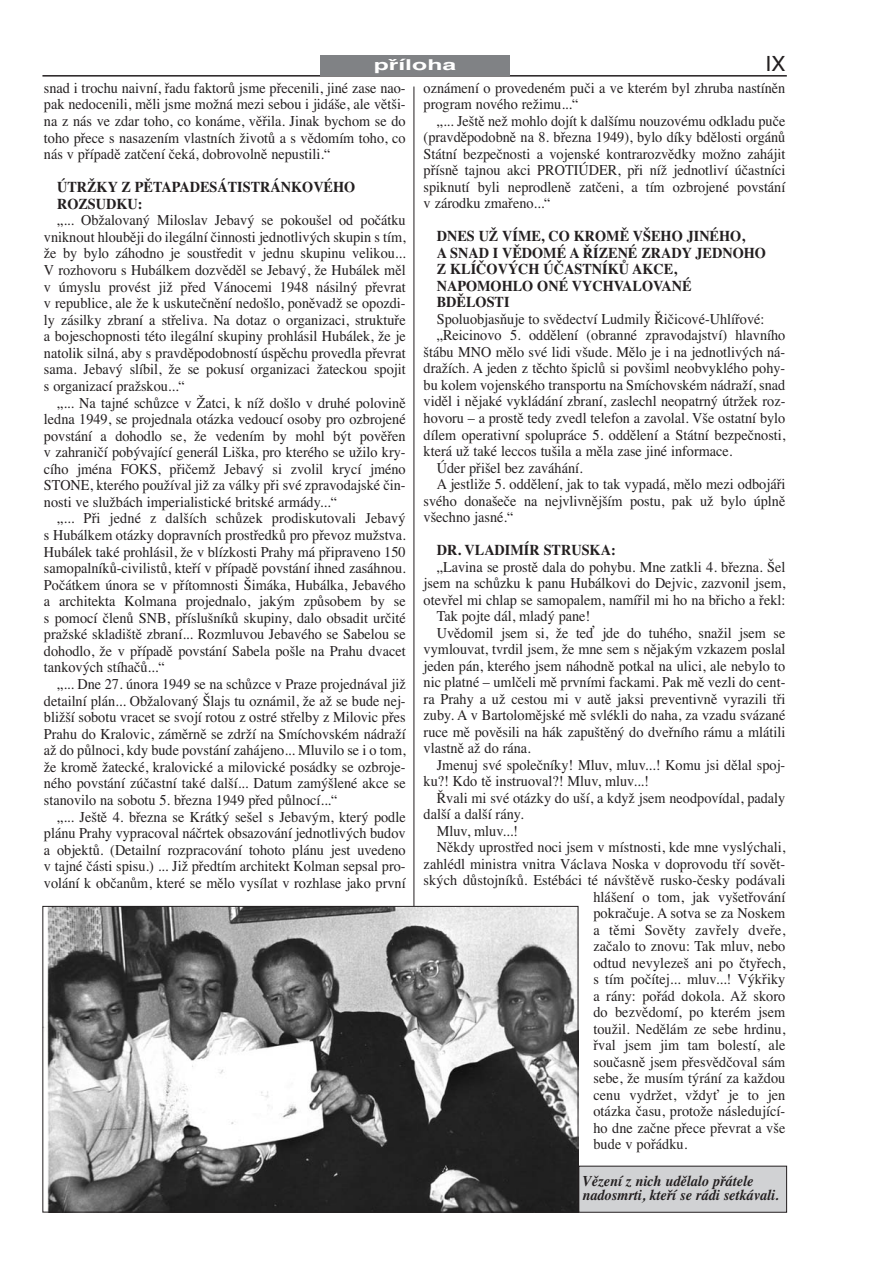
<style>
.page{position:relative;width:872px;height:1276px;background:#fff}
.page>*{position:absolute;margin:0;border:0;box-sizing:border-box;transform-origin:0 0}
.t1{font:21px "Helvetica CE";color:#231f20}
.t2{font:15px/16.5px "Times CE";color:#231f20;text-align:justify;scale:.95 1}
.t3{font:700 15px/16.5px "Times CE";color:#231f20;scale:.95 1}
.t4{font:italic 700 15px/14.2px "Times CE";color:#231f20;scale:.95 1}
.t5{font:15px "Times CE";letter-spacing:.025em;color:#231f20;scale:.95 1}
.t6{font:700 15px "Helvetica CE";color:#fff;scale:1.65 1}
</style>
<div class="page">
<hr style="left:42px;top:75px;width:745px;height:2px;background:#231f20">
<hr style="left:414px;top:86px;width:1px;height:1121px;background:#231f20">
<div style="left:320px;top:55px;width:190px;height:20px;background:#808285"></div>
<img style="left:44px;top:908px;width:532px;height:302px">
<div style="left:42px;top:906px;width:536px;height:306px;border:1px solid #231f20"></div>
<div style="left:579px;top:1166px;width:207px;height:46px;background:#d1d2d4"></div>
<p class="t6" style="left:374px;top:60px;width:52px">příloha</p>
<h1 class="t1" style="left:765px;top:56px;width:21px">IX</h1>
<p class="t2" style="left:44px;top:81px;width:382px">snad i trochu naivní, řadu faktorů jsme přecenili, jiné zase nao&shy;pak nedocenili, měli jsme možná mezi sebou i jidáše, ale větši&shy;na z nás ve zdar toho, co konáme, věřila. Jinak bychom se do toho přece s nasazením vlastních životů a s vědomím toho, co nás v případě zatčení čeká, dobrovolně nepustili.“</p>
<p class="t3" style="left:57px;top:180px;width:315px">ÚTRŽKY Z PĚTAPADESÁTISTRÁNKOVÉHO<br>ROZSUDKU:</p>
<p class="t2" style="left:44px;top:214px;width:382px;text-indent:13px">„... Obžalovaný Miloslav Jebavý se pokoušel od počátku vniknout hlouběji do ilegální činnosti jednotlivých skupin s tím, že by bylo záhodno je soustředit v jednu skupinu velikou...<br>V rozhovoru s Hubálkem dozvěděl se Jebavý, že Hubálek měl v úmyslu provést již před Vánocemi 1948 násilný převrat v republice, ale že k uskutečnění nedošlo, poněvadž se opozdi&shy;ly zásilky zbraní a střeliva. Na dotaz o organizaci, struktuře a bojeschopnosti této ilegální skupiny prohlásil Hubálek, že je natolik silná, aby s pravděpodobností úspěchu provedla převrat sama. Jebavý slíbil, že se pokusí organizaci žateckou spojit s organizací pražskou...“</p>
<p class="t2" style="left:44px;top:396px;width:382px;text-indent:13px">„... Na tajné schůzce v Žatci, k níž došlo v druhé polovině ledna 1949, se projednala otázka vedoucí osoby pro ozbrojené povstání a dohodlo se, že vedením by mohl být pověřen v zahraničí pobývající generál Liška, pro kterého se užilo kry&shy;cího jména FOKS, přičemž Jebavý si zvolil krycí jméno STONE, kterého používal již za války při své zpravodajské čin&shy;nosti ve službách imperialistické britské armády...“</p>
<p class="t2" style="left:44px;top:512px;width:382px;text-indent:13px">„... Při jedné z dalších schůzek prodiskutovali Jebavý s Hubálkem otázky dopravních prostředků pro převoz mužstva.<br>Hubálek také prohlásil, že v blízkosti Prahy má připraveno 150 samopalníků-civilistů, kteří v případě povstání ihned zasáhnou.<br>Počátkem února se v přítomnosti Šimáka, Hubálka, Jebavého a architekta Kolmana projednalo, jakým způsobem by se s pomocí členů SNB, příslušníků skupiny, dalo obsadit určité pražské skladiště zbraní... Rozmluvou Jebavého se Sabelou se dohodlo, že v případě povstání Sabela pošle na Prahu dvacet tankových stíhačů...“</p>
<p class="t2" style="left:44px;top:677px;width:382px;text-indent:13px">„... Dne 27. února 1949 se na schůzce v Praze projednával již detailní plán... Obžalovaný Šlajs tu oznámil, že až se bude nej&shy;bližší sobotu vracet se svojí rotou z ostré střelby z Milovic přes Prahu do Kralovic, záměrně se zdrží na Smíchovském nádraží až do půlnoci, kdy bude povstání zahájeno... Mluvilo se i o tom, že kromě žatecké, kralovické a milovické posádky se ozbroje&shy;ného povstání zúčastní také další... Datum zamýšlené akce se stanovilo na sobotu 5. března 1949 před půlnocí...“</p>
<p class="t2" style="left:44px;top:810px;width:382px;text-indent:13px">„... Ještě 4. března se Krátký sešel s Jebavým, který podle plánu Prahy vypracoval náčrtek obsazování jednotlivých budov a objektů. (Detailní rozpracování tohoto plánu jest uvedeno v tajné části spisu.) ... Již předtím architekt Kolman sepsal pro&shy;volání k občanům, které se mělo vysílat v rozhlase jako první</p>
<p class="t2" style="left:423px;top:81px;width:382px">oznámení o provedeném puči a ve kterém byl zhruba nastíněn program nového režimu...“</p>
<p class="t2" style="left:423px;top:114px;width:382px;text-indent:13px">„... Ještě než mohlo dojít k dalšímu nouzovému odkladu puče (pravděpodobně na 8. března 1949), bylo díky bdělosti orgánů Státní bezpečnosti a vojenské kontrarozvědky možno zahájit přísně tajnou akci PROTIÚDER, při níž jednotliví účastníci spiknutí byli neprodleně zatčeni, a tím ozbrojené povstání v zárodku zmařeno...“</p>
<p class="t3" style="left:437px;top:230px;width:348px">DNES UŽ VÍME, CO KROMĚ VŠEHO JINÉHO,<br>A SNAD I VĚDOMÉ A ŘÍZENÉ ZRADY JEDNOHO<br>Z KLÍČOVÝCH ÚČASTNÍKŮ AKCE,<br>NAPOMOHLO ONÉ VYCHVALOVANÉ<br>BDĚLOSTI</p>
<p class="t2" style="left:437px;top:312px;width:346px">Spoluobjasňuje to svědectví Ludmily Řičicové-Uhlířové:</p>
<p class="t2" style="left:437px;top:329px;width:368px">„Reicinovo 5. oddělení (obranné zpravodajství) hlavního</p>
<p class="t2" style="left:423px;top:345px;width:382px">štábu MNO mělo své lidi všude. Mělo je i na jednotlivých ná-</p>
<p class="t2" style="left:423px;top:362px;width:382px">dražích. A jeden z těchto špiclů si povšiml neobvyklého pohy-</p>
<p class="t2" style="left:423px;top:378px;width:382px">bu kolem vojenského transportu na Smíchovském nádraží, snad</p>
<p class="t2" style="left:423px;top:395px;width:382px">viděl i nějaké vykládání zbraní, zaslechl neopatrný útržek roz-</p>
<p class="t2" style="left:423px;top:411px;width:382px">hovoru – a prostě tedy zvedl telefon a zavolal. Vše ostatní bylo</p>
<p class="t2" style="left:423px;top:428px;width:382px">dílem operativní spolupráce 5. oddělení a Státní bezpečnosti,</p>
<p class="t2" style="left:423px;top:444px;width:326px">která už také leccos tušila a měla zase jiné informace.</p>
<p class="t2" style="left:437px;top:461px;width:155px">Úder přišel bez zaváhání.</p>
<p class="t2" style="left:437px;top:477px;width:368px">A jestliže 5. oddělení, jak to tak vypadá, mělo mezi odbojáři</p>
<p class="t2" style="left:423px;top:494px;width:382px">svého donašeče na nejvlivnějším postu, pak už bylo úplně</p>
<p class="t2" style="left:423px;top:510px;width:96px">všechno jasné.“</p>
<p class="t3" style="left:437px;top:543px;width:190px">DR. VLADIMÍR STRUSKA:</p>
<p class="t2" style="left:437px;top:560px;width:368px">„Lavina se prostě dala do pohybu. Mne zatkli 4. března. Šel</p>
<p class="t2" style="left:423px;top:576px;width:382px">jsem na schůzku k panu Hubálkovi do Dejvic, zazvonil jsem,</p>
<p class="t2" style="left:423px;top:593px;width:382px">otevřel mi chlap se samopalem, namířil mi ho na břicho a řekl:</p>
<p class="t2" style="left:437px;top:609px;width:163px">Tak pojte dál, mladý pane!</p>
<p class="t2" style="left:437px;top:626px;width:368px">Uvědomil jsem si, že teď jde do tuhého, snažil jsem se</p>
<p class="t2" style="left:423px;top:642px;width:382px">vymlouvat, tvrdil jsem, že mne sem s nějakým vzkazem poslal</p>
<p class="t2" style="left:423px;top:659px;width:382px">jeden pán, kterého jsem náhodně potkal na ulici, ale nebylo to</p>
<p class="t2" style="left:423px;top:675px;width:382px">nic platné – umlčeli mě prvními fackami. Pak mě vezli do cent-</p>
<p class="t2" style="left:423px;top:692px;width:382px">ra Prahy a už cestou mi v autě jaksi preventivně vyrazili tři</p>
<p class="t2" style="left:423px;top:708px;width:382px">zuby. A v Bartolomějské mě svlékli do naha, za vzadu svázané</p>
<p class="t2" style="left:423px;top:725px;width:382px">ruce mě pověsili na hák zapuštěný do dveřního rámu a mlátili</p>
<p class="t2" style="left:423px;top:741px;width:114px">vlastně až do rána.</p>
<p class="t2" style="left:437px;top:758px;width:368px">Jmenuj své společníky! Mluv, mluv...! Komu jsi dělal spoj-</p>
<p class="t2" style="left:423px;top:774px;width:238px">ku?! Kdo tě instruoval?! Mluv, mluv...!</p>
<p class="t2" style="left:437px;top:791px;width:368px">Řvali mi své otázky do uší, a když jsem neodpovídal, padaly</p>
<p class="t2" style="left:423px;top:807px;width:107px">další a další rány.</p>
<p class="t2" style="left:437px;top:824px;width:87px">Mluv, mluv...!</p>
<p class="t2" style="left:437px;top:840px;width:368px">Někdy uprostřed noci jsem v místnosti, kde mne vyslýchali,</p>
<p class="t2" style="left:423px;top:857px;width:382px">zahlédl ministra vnitra Václava Noska v doprovodu tří sovět-</p>
<p class="t2" style="left:423px;top:873px;width:382px">ských důstojníků. Estébáci té návštěvě rusko-česky podávali</p>
<p class="t2" style="left:593px;top:890px;width:203px">hlášení o tom, jak vyšetřování</p>
<p class="t2" style="left:593px;top:906px;width:203px">pokračuje. A sotva se za Noskem</p>
<p class="t5" style="left:593px;top:924px;width:203px">a těmi Sověty zavřely dveře,</p>
<p class="t2" style="left:593px;top:939px;width:203px">začalo to znovu: Tak mluv, nebo</p>
<p class="t2" style="left:593px;top:956px;width:203px">odtud nevylezeš ani po čtyřech,</p>
<p class="t2" style="left:593px;top:972px;width:203px">s tím počítej... mluv...! Výkřiky</p>
<p class="t2" style="left:593px;top:989px;width:203px">a rány: pořád dokola. Až skoro</p>
<p class="t2" style="left:593px;top:1005px;width:203px">do bezvědomí, po kterém jsem</p>
<p class="t2" style="left:593px;top:1022px;width:203px">toužil. Nedělám ze sebe hrdinu,</p>
<p class="t2" style="left:593px;top:1038px;width:203px">řval jsem jim tam bolestí, ale</p>
<p class="t2" style="left:593px;top:1055px;width:203px">současně jsem přesvědčoval sám</p>
<p class="t2" style="left:593px;top:1071px;width:203px">sebe, že musím týrání za každou</p>
<p class="t2" style="left:593px;top:1088px;width:203px">cenu vydržet, vždyť je to jen</p>
<p class="t2" style="left:593px;top:1104px;width:203px">otázka času, protože následující-</p>
<p class="t2" style="left:593px;top:1121px;width:203px">ho dne začne přece převrat a vše</p>
<p class="t2" style="left:593px;top:1137px;width:100px">bude v pořádku.</p>
<p class="t4" style="left:582px;top:1174px;width:208px">Vězení z nich udělalo přátele nadosmrti, kteří se rádi setkávali.</p>
</div>
